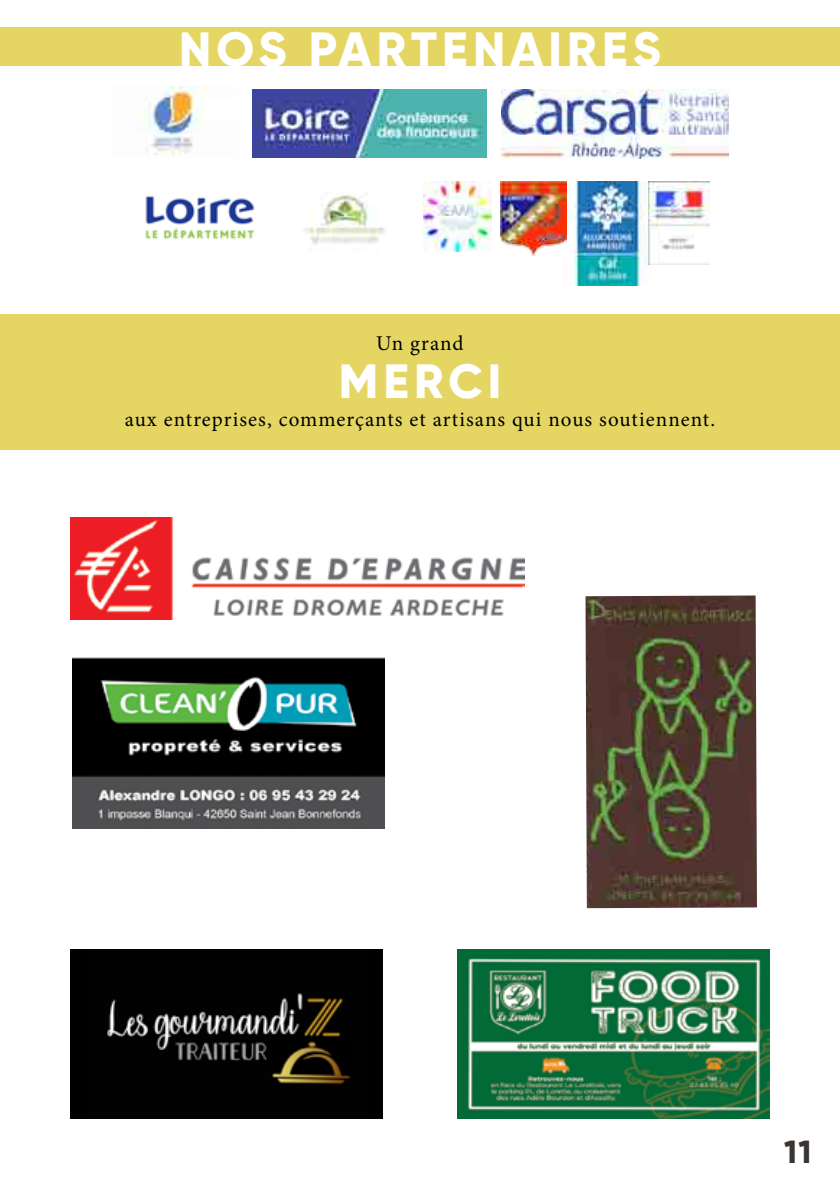
<style>
.page{position:relative;width:840px;height:1191px;background:#fff}
.page>*{position:absolute;margin:0;border:0;box-sizing:border-box;transform-origin:0 0}
.t1{font:800 48px "Gilroy";letter-spacing:.1em;color:#fff}
.t2{font:800 32px "Gilroy";color:#3b3532}
.t3{font:21px "Minion Pro";letter-spacing:.05em;color:#000}
</style>
<div class="page">
<img style="left:585px;top:595px;width:171px;height:313px">
<img style="left:72px;top:658px;width:312px;height:170px">
<img style="left:71px;top:517px;width:453px;height:102px">
<img style="left:71px;top:949px;width:311px;height:170px">
<img style="left:457px;top:949px;width:312px;height:170px">
<div style="left:0;top:27px;width:839px;height:39px;background:#e5d664"></div>
<div style="left:0;top:314px;width:839px;height:135px;background:#e5d664"></div>
<img style="left:137px;top:86px;width:68px;height:70px">
<img style="left:252px;top:90px;width:234px;height:67px">
<img style="left:501px;top:90px;width:226px;height:69px">
<img style="left:566px;top:182px;width:82px;height:103px">
<img style="left:500px;top:182px;width:66px;height:73px">
<img style="left:305px;top:193px;width:80px;height:58px">
<img style="left:648px;top:182px;width:61px;height:83px">
<img style="left:423px;top:182px;width:68px;height:69px">
<img style="left:145px;top:195px;width:109px;height:45px">
<h1 class="t1" style="left:179px;top:18px;width:193px">NOS PARTENAIRES</h1>
<p class="t3" style="left:376px;top:329px;width:89px">Un grand</p>
<h1 class="t1" style="left:338px;top:351px;width:164px">MERCI</h1>
<p class="t3" style="left:125px;top:405px;width:591px">aux entreprises, commerçants et artisans qui nous soutiennent.</p>
<h2 class="t2" style="left:783px;top:1131px;width:29px">11</h2>
</div>
